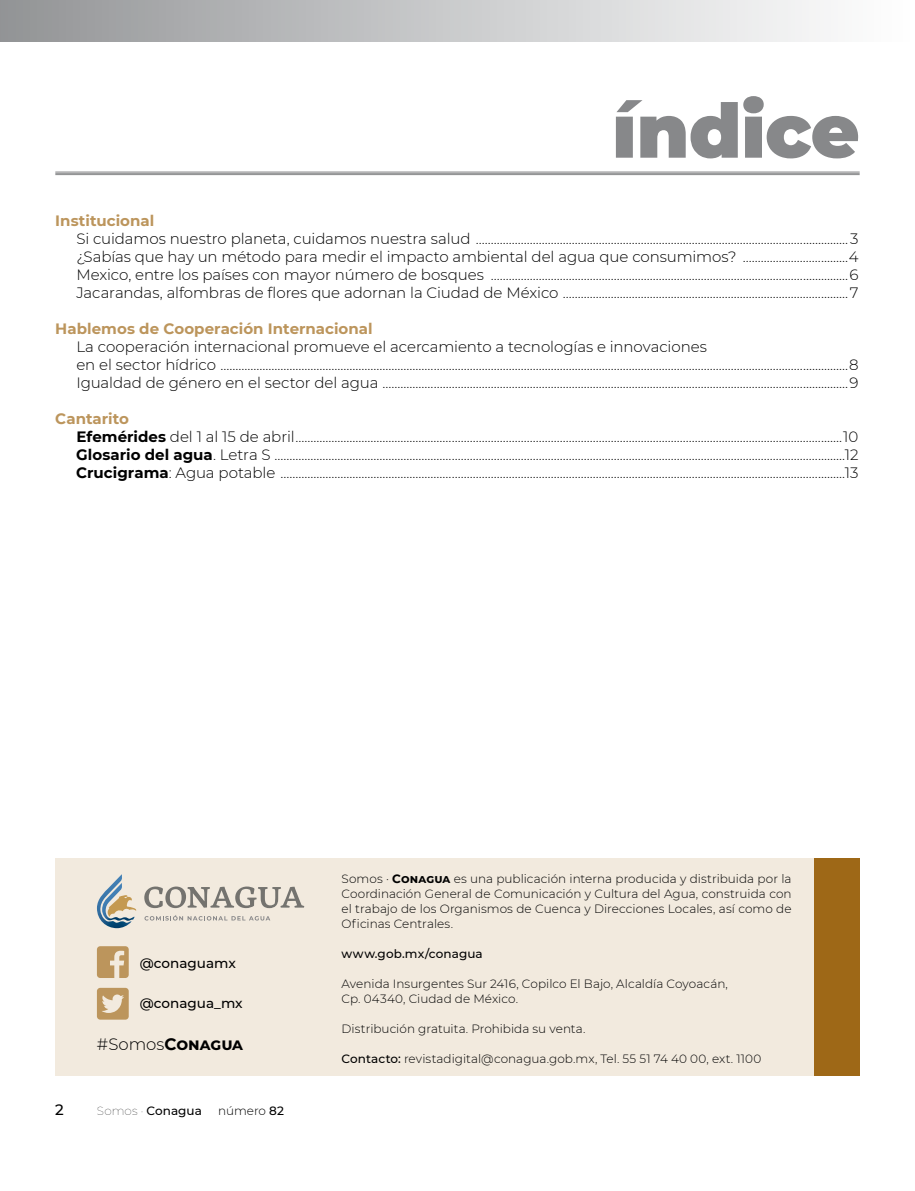
<style>
.page{position:relative;width:915px;height:1191px;background:#fff}
.page>*{position:absolute;margin:0;border:0;box-sizing:border-box;transform-origin:0 0}
.t1{font:900 75px "Montserrat";letter-spacing:-.005em;color:#87888a}
.t2{font:700 16.5px "Montserrat";letter-spacing:-.01em;color:#000}
.t3{font:300 15px/18px "Montserrat";letter-spacing:-.005em;color:#000}
.t4{font:700 15px "Montserrat";color:#bc955c}
.t5{font:500 15px "Montserrat";color:#000}
.t6{font:500 13.5px "Montserrat";color:#000}
.t7{font:300 12px/15px "Montserrat";letter-spacing:.005em;color:#000;text-align:justify}
.t8{font:500 12px "Montserrat";letter-spacing:.005em;color:#000}
.s1{font-weight:700;color:#bc955c}
.s2{font-weight:700}
.s3{font-weight:300}
.s4{font-weight:100}
.s5{font-weight:500}
</style>
<div class="page">
<div style="left:55px;top:858px;width:788px;height:218px;background:#f2eade"></div>
<div style="left:813px;top:858px;width:46px;height:217px;background:#9e6817"></div>
<svg style="left:144px;top:886px;width:160px;height:22px"></svg>
<svg style="left:144px;top:915px;width:126px;height:5px"></svg>
<svg style="left:97px;top:874px;width:39px;height:54px"></svg>
<svg style="left:97px;top:946px;width:32px;height:32px"></svg>
<svg style="left:97px;top:987px;width:32px;height:32px"></svg>
<div style="left:1px;top:0;width:913px;height:42px;background:linear-gradient(to right,#949598,#fff)"></div>
<hr style="left:55px;top:174px;width:804px;height:1px;background:#87888a">
<hr style="left:55px;top:173px;width:804px;height:1px;background:#87888a">
<hr style="left:55px;top:172px;width:804px;height:1px;background:#87888a">
<hr style="left:913px;top:0;width:1px;height:40px;background:#fff">
<h1 class="t1" style="left:612px;top:75px;width:249px">índice</h1>
<p class="t4" style="left:55px;top:209px;width:100px">Institucional</p>
<p class="t3" style="left:76px;top:229px;width:783px;text-align:justify">Si cuidamos nuestro planeta, cuidamos nuestra salud ............................................................................................................................ 3 ¿Sabías que hay un método para medir el impacto ambiental del agua que consumimos? ...................................4<br>Mexico, entre los países con mayor número de bosques .......................................................................................................................6<br>Jacarandas, alfombras de flores que adornan la Ciudad de México ...............................................................................................7</p>
<p class="t4" style="left:55px;top:317px;width:319px">Hablemos de Cooperación Internacional</p>
<p class="t3" style="left:76px;top:337px;width:783px">La cooperación internacional promueve el acercamiento a tecnologías e innovaciones<br>en el sector hídrico .................................................................................................................................................................................................................8<br>Igualdad de género en el sector del agua ...........................................................................................................................................................9</p>
<p class="t3" style="left:76px;top:409px;width:783px;text-indent:-21px"><span class="s1">Cantarito<br></span><span class="s2">Efemérides</span> del 1 al 15 de abril......................................................................................................................................................................................10<br><span class="s2">Glosario del agua</span>. Letra S ..............................................................................................................................................................................................12<br><span class="s2">Crucigrama</span>: Agua potable ............................................................................................................................................................................................13</p>
<p class="t6" style="left:140px;top:954px;width:98px">@conaguamx</p>
<p class="t6" style="left:140px;top:994px;width:104px">@conagua_mx</p>
<p class="t2" style="left:97px;top:1031px;width:147px"><span class="s3">#Somos</span>Conagua</p>
<p class="t5" style="left:55px;top:1098px;width:10px">2</p>
<p class="t8" style="left:97px;top:1102px;width:106px"><span class="s4">Somos ·</span> Conagua</p>
<p class="t7" style="left:218px;top:1102px;width:68px">número <span class="s5">82</span></p>
<p class="t7" style="left:341px;top:870px;width:451px">Somos · <span class="s2">Conagua</span> es una publicación interna producida y distribuida por la Coordinación General de Comunicación y Cultura del Agua, construida con el trabajo de los Organismos de Cuenca y Direcciones Locales, así como de Oficinas Centrales.</p>
<p class="t8" style="left:341px;top:945px;width:143px">www.gob.mx/conagua</p>
<p class="t7" style="left:341px;top:975px;width:388px">Avenida Insurgentes Sur 2416, Copilco El Bajo, Alcaldía Coyoacán,<br>Cp. 04340, Ciudad de México.</p>
<p class="t7" style="left:341px;top:1020px;width:245px">Distribución gratuita. Prohibida su venta.</p>
<p class="t7" style="left:341px;top:1050px;width:421px"><span class="s5">Contacto:</span> revistadigital@conagua.gob.mx, Tel. 55 51 74 40 00, ext. 1100</p>
</div>
